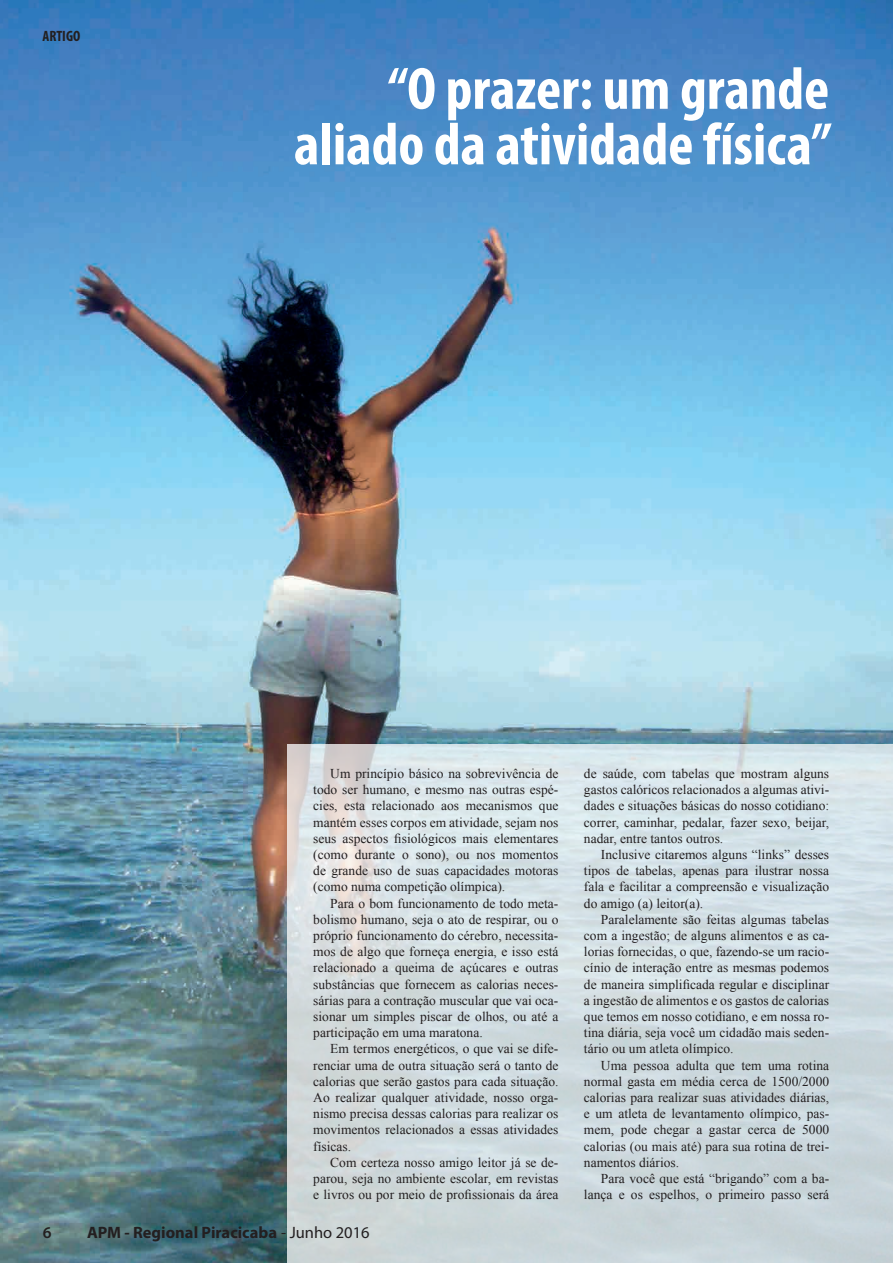
<style>
.page{position:relative;width:893px;height:1263px;background:#fff}
.page>*{position:absolute;margin:0;border:0;box-sizing:border-box;transform-origin:0 0}
.t1{font:700 condensed 60px/55.5px "Myriad Pro";color:#fff;text-align:right}
.t2{font:700 16.5px "Myriad Pro";color:#231f20}
.t3{font:600 16.5px "Myriad Pro";color:#231f20}
.t4{font:700 condensed 15px "Myriad Pro";color:#231f20}
.t5{font:13.5px/16.2px "Times New Roman";color:#231f20;text-align:justify}
.s1{font-weight:400}
</style>
<div class="page">
<img style="left:0;top:0;width:893px;height:1263px">
<svg style="left:288px;top:744px;width:605px;height:519px;fill:#d1dce1"></svg>
<p class="t4" style="left:43px;top:27px;width:39px">ARTIGO</p>
<h1 class="t1" style="left:294px;top:60px;width:539px">“O prazer: um grande aliado da atividade física”</h1>
<p class="t5" style="left:313px;top:765px;width:247px;text-indent:17px">Um princípio básico na sobrevivência de todo ser humano, e mesmo nas outras espé&shy;cies, esta relacionado aos mecanismos que mantém esses corpos em atividade, sejam nos seus aspectos fisiológicos mais elementares (como durante o sono), ou nos momentos de grande uso de suas capacidades motoras (como numa competição olímpica).</p>
<p class="t5" style="left:313px;top:895px;width:247px;text-indent:17px">Para o bom funcionamento de todo meta&shy;bolismo humano, seja o ato de respirar, ou o próprio funcionamento do cérebro, necessita&shy;mos de algo que forneça energia, e isso está relacionado a queima de açúcares e outras substâncias que fornecem as calorias neces&shy;sárias para a contração muscular que vai oca&shy;sionar um simples piscar de olhos, ou até a participação em uma maratona.</p>
<p class="t5" style="left:313px;top:1040px;width:247px;text-indent:17px">Em termos energéticos, o que vai se dife&shy;renciar uma de outra situação será o tanto de calorias que serão gastos para cada situação.<br>Ao realizar qualquer atividade, nosso orga&shy;nismo precisa dessas calorias para realizar os movimentos relacionados a essas atividades físicas.</p>
<p class="t5" style="left:313px;top:1154px;width:247px;text-indent:17px">Com certeza nosso amigo leitor já se de&shy;parou, seja no ambiente escolar, em revistas e livros ou por meio de profissionais da área</p>
<p class="t5" style="left:584px;top:765px;width:247px">de saúde, com tabelas que mostram alguns gastos calóricos relacionados a algumas ativi&shy;dades e situações básicas do nosso cotidiano: correr, caminhar, pedalar, fazer sexo, beijar, nadar, entre tantos outros.</p>
<p class="t5" style="left:584px;top:846px;width:247px;text-indent:17px">Inclusive citaremos alguns “links” desses tipos de tabelas, apenas para ilustrar nossa fala e facilitar a compreensão e visualização do amigo (a) leitor(a).</p>
<p class="t5" style="left:584px;top:911px;width:247px;text-indent:17px">Paralelamente são feitas algumas tabelas com a ingestão; de alguns alimentos e as ca&shy;lorias fornecidas, o que, fazendo-se um racio&shy;cínio de interação entre as mesmas podemos de maneira simplificada regular e disciplinar a ingestão de alimentos e os gastos de calorias que temos em nosso cotidiano, e em nossa ro&shy;tina diária, seja você um cidadão mais seden&shy;tário ou um atleta olímpico.</p>
<p class="t5" style="left:584px;top:1057px;width:247px;text-indent:17px">Uma pessoa adulta que tem uma rotina normal gasta em média cerca de 1500/2000 calorias para realizar suas atividades diárias, e um atleta de levantamento olímpico, pas&shy;mem, pode chegar a gastar cerca de 5000 calorias (ou mais até) para sua rotina de trei&shy;namentos diários.</p>
<p class="t5" style="left:584px;top:1170px;width:247px;text-align:right">Para você que está “brigando” com a ba&shy;lança e os espelhos, o primeiro passo será</p>
<p class="t3" style="left:43px;top:1221px;width:10px">6</p>
<p class="t2" style="left:87px;top:1221px;width:284px">APM - Regional Piracicaba <span class="s1">- Junho 2016</span></p>
</div>
